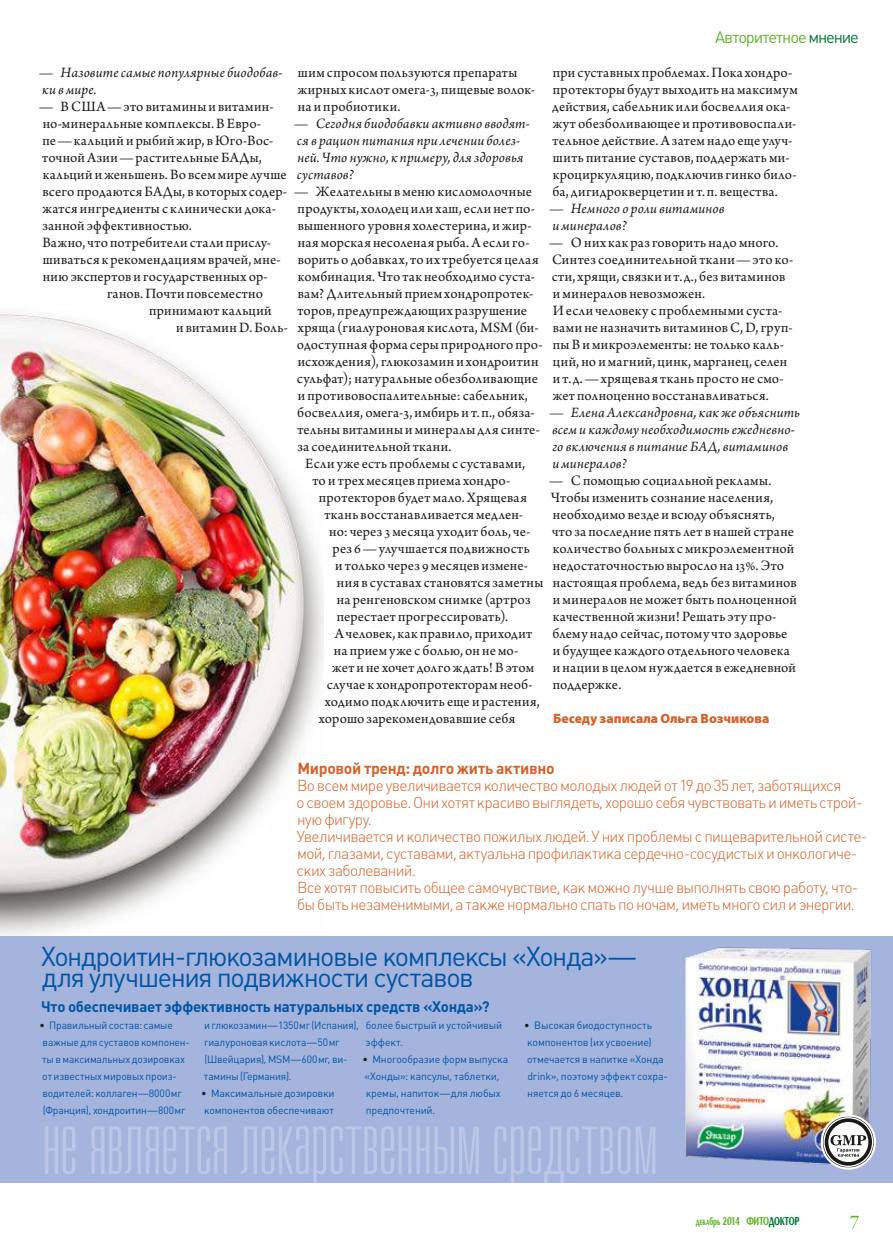
<style>
.page{position:relative;width:893px;height:1259px;background:#fff}
.page>*{position:absolute;margin:0;border:0;box-sizing:border-box;transform-origin:0 0}
.t1{font:100 ultra-condensed 94.5px "Partner";letter-spacing:-.01em;color:#bcc6e6}
.t2{font:27px/21.3px "Plumb C";letter-spacing:-.05em;color:#0055a4}
.t3{font:24px "Arno Pro Display";color:#64b32c}
.t4{font:16.5px "Plumb C";letter-spacing:-.065em;color:#64b32c}
.t5{font:15.75px/17px "Plumb Light C";letter-spacing:-.045em;color:#d4632a}
.t6{font:700 15.75px "Plumb C";letter-spacing:-.02em;color:#d4632a}
.t7{font:15px/17px "Arno Pro";letter-spacing:.015em;color:#1a1a18}
.t8{font:italic 15px/17px "Arno Pro";letter-spacing:.01em;color:#1a1a18}
.t9{font:700 15px "Plumb C";letter-spacing:-.015em;color:#0055a4}
.t10{font:900 13.5px "Myriad Pro";color:#d4632a}
.t11{font:12px "Penta Bold C";letter-spacing:-.025em;color:#64b32c;scale:.64 1}
.t12{font:10.5px/17px "Plumb C";letter-spacing:-.015em;color:#0055a4}
.s1{color:#007c33}
.s2{color:#1a1a18}
</style>
<div class="page">
<img style="left:0;top:314px;width:323px;height:621px">
<div style="left:0;top:935px;width:893px;height:247px;background:#a5b4dd"></div>
<img style="left:685px;top:947px;width:191px;height:223px">
<svg style="left:821px;top:1114px;width:55px;height:55px"></svg>
<svg style="left:823px;top:1116px;width:51px;height:51px;background:#acacac"></svg>
<p class="t4" style="left:715px;top:27px;width:145px">Авторитетное <span class="s1">мнение</span></p>
<p class="t8" style="left:39px;top:64px;width:245px">— Назовите самые популярные биодобав‑ ки в мире.</p>
<p class="t7" style="left:39px;top:98px;width:236px">— В США—это витамины и витамин-</p>
<p class="t7" style="left:43px;top:115px;width:220px">но-минеральные комплексы. В Евро-</p>
<p class="t7" style="left:43px;top:132px;width:232px">пе—кальций и рыбий жир, в Юго-Вос-</p>
<p class="t7" style="left:42px;top:149px;width:221px">точной Азии—растительные БАДы,</p>
<p class="t7" style="left:43px;top:166px;width:246px">кальций и женьшень. Во всем мире лучше</p>
<p class="t7" style="left:43px;top:183px;width:491px">всего продаются БАДы, в которых содер- — Желательны в меню кисломолочные</p>
<p class="t7" style="left:43px;top:200px;width:235px">жатся ингредиенты с клинически дока-</p>
<p class="t7" style="left:42px;top:217px;width:151px">занной эффективностью.</p>
<p class="t7" style="left:42px;top:234px;width:230px">Важно, что потребители стали прислу-</p>
<p class="t7" style="left:43px;top:251px;width:239px">шиваться к рекомендациям врачей, мне-</p>
<p class="t7" style="left:43px;top:268px;width:227px">нию экспертов и государственных ор-</p>
<p class="t7" style="left:107px;top:285px;width:158px">ганов. Почти повсеместно</p>
<p class="t7" style="left:149px;top:302px;width:124px">принимают кальций</p>
<p class="t7" style="left:176px;top:319px;width:113px">и витамин D. Боль-</p>
<p class="t7" style="left:552px;top:64px;width:247px">при суставных проблемах. Пока хондро&shy;протекторы будут выходить на максимум действия, сабельник или босвеллия ока&shy;жут обезболивающее и противовоспали&shy;тельное действие. А затем надо еще улуч&shy;шить питание суставов, поддержать ми&shy;кроциркуляцию, подключив гинко било&shy;ба, дигидрокверцетин и т.п. вещества.</p>
<p class="t8" style="left:549px;top:200px;width:177px">— Немного о роли витаминов и минералов?</p>
<p class="t7" style="left:549px;top:234px;width:246px">— О них как раз говорить надо много.<br>Синтез соединительной ткани—это ко&shy;сти, хрящи, связки и т.д., без витаминов и минералов невозможен.<br>И если человеку с проблемными суста&shy;вами не назначить витаминов С, D, груп&shy;пы В и микроэлементы: не только каль&shy;ций, но и магний, цинк, марганец, селен и т.д.—хрящевая ткань просто не смо&shy;жет полноценно восстанавливаться.</p>
<p class="t8" style="left:549px;top:405px;width:253px">— Елена Александровна, как же объяснить всем и каждому необходимость ежедневно‑ го включения в питание БАД, витаминов<br>и минералов?</p>
<p class="t7" style="left:549px;top:473px;width:250px">— С помощью социальной рекламы.<br>Чтобы изменить сознание населения, необходимо везде и всюду объяснять,<br>что за последние пять лет в нашей стране количество больных с микроэлементной недостаточностью выросло на 13%. Это настоящая проблема, ведь без витаминов и минералов не может быть полноценной качественной жизни! Решать эту про&shy;блему надо сейчас, потому что здоровье<br>и будущее каждого отдельного человека<br>и нации в целом нуждается в ежедневной поддержке.</p>
<p class="t10" style="left:553px;top:711px;width:218px">Беседу записала Ольга Возчикова</p>
<p class="t6" style="left:298px;top:759px;width:258px">Мировой тренд: долго жить активно</p>
<p class="t5" style="left:297px;top:777px;width:572px">Во всем мире увеличивается количество молодых людей от 19 до 35 лет, заботящихся<br>о своем здоровье. Они хотят красиво выглядеть, хорошо себя чувствовать и иметь строй&shy;ную фигуру.<br>Увеличивается и количество пожилых людей. У них проблемы с пищеварительной систе&shy;мой, глазами, суставами, актуальна профилактика сердечно-сосудистых и онкологиче&shy;ских заболеваний.<br>Все хотят повысить общее самочувствие, как можно лучше выполнять свою работу, что&shy;бы быть незаменимыми, а также нормально спать по ночам, иметь много сил и энергии.</p>
<p class="t7" style="left:298px;top:64px;width:239px">шим спросом пользуются препараты жирных кислот омега-3, пищевые волок&shy;на и пробиотики.</p>
<p class="t8" style="left:294px;top:115px;width:237px">— Сегодня биодобавки активно вводят‑ ся в рацион питания при лечении болез‑ ней. Что нужно, к примеру, для здоровья суставов?</p>
<p class="t7" style="left:298px;top:200px;width:239px">продукты, холодец или хаш, если нет по-</p>
<p class="t7" style="left:298px;top:217px;width:236px">вышенного уровня холестерина, и жир-</p>
<p class="t7" style="left:298px;top:234px;width:233px">ная морская несоленая рыба. А если го-</p>
<p class="t7" style="left:298px;top:251px;width:242px">ворить о добавках, то их требуется целая</p>
<p class="t7" style="left:298px;top:268px;width:239px">комбинация. Что так необходимо суста-</p>
<p class="t7" style="left:298px;top:285px;width:237px">вам? Длительный прием хондропротек-</p>
<p class="t7" style="left:297px;top:302px;width:231px">торов, предупреждающих разрушение</p>
<p class="t7" style="left:298px;top:319px;width:242px">хряща (гиалуроновая кислота, МSМ (би-</p>
<p class="t7" style="left:297px;top:336px;width:247px">одоступная форма серы природного про-</p>
<p class="t7" style="left:298px;top:353px;width:242px">исхождения), глюкозамин и хондроитин</p>
<p class="t7" style="left:297px;top:370px;width:243px">сульфат); натуральные обезболивающие</p>
<p class="t7" style="left:298px;top:388px;width:232px">и противовоспалительные: сабельник,</p>
<p class="t7" style="left:297px;top:405px;width:239px">босвеллия, омега-3, имбирь и т.п., обяза-</p>
<p class="t7" style="left:297px;top:422px;width:244px">тельны витамины и минералы для синте-</p>
<p class="t7" style="left:297px;top:439px;width:155px">за соединительной ткани.</p>
<p class="t7" style="left:305px;top:456px;width:221px">Если уже есть проблемы с суставами,</p>
<p class="t7" style="left:312px;top:473px;width:199px">то и трех месяцев приема хондро-</p>
<p class="t7" style="left:319px;top:490px;width:210px">протекторов будет мало. Хрящевая</p>
<p class="t7" style="left:324px;top:507px;width:200px">ткань восстанавливается медлен-</p>
<p class="t7" style="left:329px;top:524px;width:203px">но: через 3 месяца уходит боль, че-</p>
<p class="t7" style="left:333px;top:541px;width:199px">рез 6—улучшается подвижность</p>
<p class="t7" style="left:335px;top:558px;width:194px">и только через 9 месяцев измене-</p>
<p class="t7" style="left:337px;top:575px;width:208px">ния в суставах становятся заметны</p>
<p class="t7" style="left:337px;top:592px;width:195px">на ренгеновском снимке (артроз</p>
<p class="t7" style="left:337px;top:609px;width:173px">перестает прогрессировать).</p>
<p class="t7" style="left:335px;top:626px;width:199px">А человек, как правило, приходит</p>
<p class="t7" style="left:334px;top:643px;width:186px">на прием уже с болью, он не мо-</p>
<p class="t7" style="left:332px;top:660px;width:204px">жет и не хочет долго ждать! В этом</p>
<p class="t7" style="left:327px;top:677px;width:207px">случае к хондропротекторам необ-</p>
<p class="t7" style="left:325px;top:694px;width:217px">ходимо подключить еще и растения,</p>
<p class="t7" style="left:319px;top:711px;width:198px">хорошо зарекомендовавшие себя</p>
<h2 class="t2" style="left:41px;top:945px;width:596px">Хондроитин-глюкозаминовые комплексы «Хонда»— для улучшения подвижности суставов</h2>
<p class="t9" style="left:41px;top:998px;width:450px">Что обеспечивает эффективность натуральных средств «Хонда»?</p>
<p class="t12" style="left:40px;top:1017px;width:152px"><span class="s2">•</span> Правильный состав: самые важные для суставов компонен&shy;ты в максимальных дозировках от известных мировых произ&shy;водителей: коллаген—8000мг (Франция), хондроитин—800мг</p>
<p class="t12" style="left:204px;top:1017px;width:157px">и глюкозамин—1350мг (Испания), гиалуроновая кислота—50мг (Швейцария), MSM—600мг, ви&shy;тамины (Германия).</p>
<p class="t12" style="left:366px;top:1017px;width:138px">более быстрый и устойчивый эффект.</p>
<p class="t12" style="left:363px;top:1051px;width:147px"><span class="s2">•</span> Многообразие форм выпуска «Хонды»: капсулы, таблетки, кремы, напиток—для любых предпочтений.</p>
<p class="t12" style="left:524px;top:1017px;width:145px"><span class="s2">•</span> Высокая биодоступность компонентов (их усвоение) отмечается в напитке «Хонда drink», поэтому эффект сохра&shy;няется до 6 месяцев.</p>
<p class="t12" style="left:201px;top:1085px;width:135px"><span class="s2">•</span> Максимальные дозировки компонентов обеспечивают</p>
<h1 class="t1" style="left:42px;top:1086px;width:618px">не является лекарственным средством</h1>
<p class="t11" style="left:696px;top:1214px;width:163px">декабрь 2014 ФИТО<span class="s1">ДОКТОР</span></p>
<h3 class="t3" style="left:850px;top:1204px;width:11px">7</h3>
</div>
